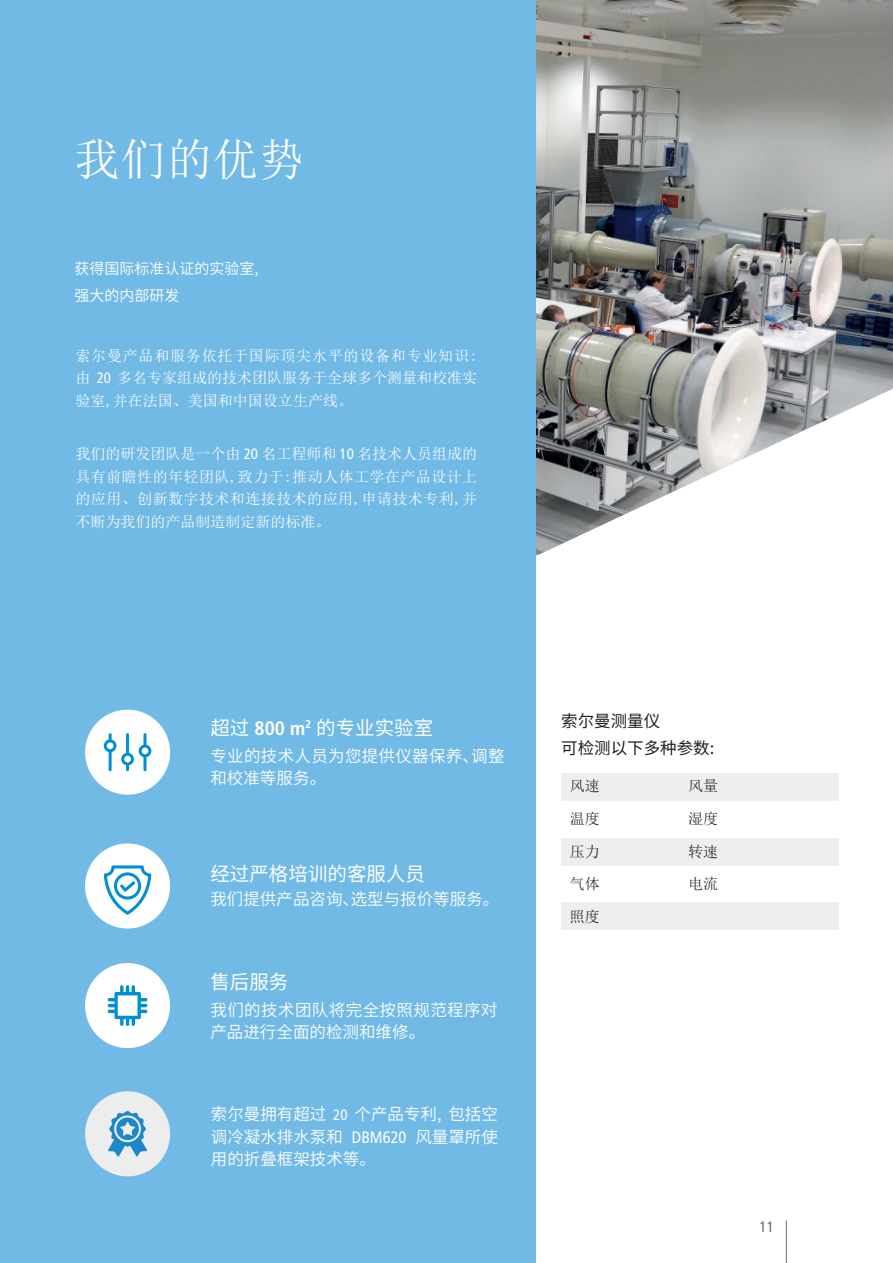
<style>
.page{position:relative;width:893px;height:1263px;background:#fff}
.page>*{position:absolute;margin:0;border:0;box-sizing:border-box;transform-origin:0 0}
.t1{font:45px "Sim Sun";letter-spacing:.03em;color:#fff}
.t2{font:19.5px "Source Han Sans CN";color:#fff}
.t3{font:16.5px/22.5px "Source Han Sans CN";color:#fff;text-align:justify}
.t4{font:16.5px/22.5px "Source Han Sans CN";letter-spacing:.025em;color:#fff}
.t5{font:16.5px/22.5px "Source Han Sans CN";letter-spacing:.02em;color:#fff}
.t6{font:16.5px "Source Han Sans CN";color:#231f20}
.t7{font:15px/22.5px "Sim Sun";color:#fff;text-align:justify}
.t8{font:15px "Source Han Sans CN";color:#fff}
.t9{font:15px "Sim Sun";color:#231f20}
.t10{font:condensed 15px "Frutiger LT Std";color:#6c6d70}
.s1{font-family:"Frutiger LT Std";font-stretch:condensed}
.s2{font-family:"Frutiger LT Std";font-weight:700;font-stretch:condensed}
.s3{font-family:"Frutiger LT Std";font-stretch:condensed;font-size:15px}
</style>
<div class="page">
<hr style="left:786px;top:1220px;width:1px;height:43px;background:#6c6d70">
<img style="left:536px;top:0;width:357px;height:556px">
<div style="left:0;top:0;width:536px;height:1262px;background:#71bae5"></div>
<div style="left:561px;top:773px;width:277px;height:27px;background:#eeeeef"></div>
<div style="left:561px;top:838px;width:277px;height:27px;background:#eeeeef"></div>
<div style="left:561px;top:902px;width:277px;height:28px;background:#eeeeef"></div>
<div style="left:85px;top:710px;width:85px;height:85px;background:#fff;border-radius:50%"></div>
<hr style="left:143px;top:734px;width:3px;height:36px;background:#008fd0">
<div style="left:140px;top:746px;width:10px;height:10px;background:#fff;border-radius:50%"></div>
<div style="left:139px;top:744px;width:12px;height:13px;border:3px solid #008fd0;border-radius:50%"></div>
<hr style="left:126px;top:734px;width:3px;height:36px;background:#008fd0">
<div style="left:123px;top:754px;width:9px;height:10px;background:#fff;border-radius:50%"></div>
<div style="left:121px;top:753px;width:13px;height:12px;border:3px solid #008fd0;border-radius:50%"></div>
<hr style="left:109px;top:734px;width:3px;height:36px;background:#008fd0">
<div style="left:105px;top:741px;width:10px;height:10px;background:#fff;border-radius:50%"></div>
<div style="left:104px;top:739px;width:13px;height:13px;border:3px solid #008fd0;border-radius:50%"></div>
<div style="left:85px;top:843px;width:85px;height:85px;background:#fff;border-radius:50%"></div>
<svg style="left:104px;top:865px;width:47px;height:50px"></svg>
<div style="left:85px;top:963px;width:85px;height:85px;background:#fff;border-radius:50%"></div>
<svg style="left:108px;top:985px;width:39px;height:41px"></svg>
<div style="left:85px;top:1091px;width:85px;height:85px;background:#ededee;border-radius:50%"></div>
<svg style="left:108px;top:1111px;width:39px;height:46px"></svg>
<p class="t1" style="left:74px;top:137px;width:232px">我们的优势</p>
<p class="t8" style="left:74px;top:260px;width:186px">获得国际标准认证的实验室,</p>
<p class="t8" style="left:74px;top:287px;width:106px">强大的内部研发</p>
<p class="t7" style="left:75px;top:344px;width:403px">索尔曼产品和服务依托于国际顶尖水平的设备和专业知识:由 <span class="s1">20</span> 多名专家组成的技术团队服务于全球多个测量和校准实验室,并在法国、美国和中国设立生产线。</p>
<p class="t7" style="left:75px;top:443px;width:403px">我们的研发团队是一个由 <span class="s1">20</span> 名工程师和 <span class="s1">10</span> 名技术人员组成的具有前瞻性的年轻团队,致力于:推动人体工学在产品设计上的应用、创新数字技术和连接技术的应用,申请技术专利,并不断为我们的产品制造制定新的标准。</p>
<p class="t2" style="left:210px;top:717px;width:224px">超过 <span class="s2">800 m</span><sup>2</sup> 的专业实验室</p>
<p class="t5" style="left:210px;top:744px;width:296px">专业的技术人员为您提供仪器保养、调整和校准等服务。</p>
<p class="t2" style="left:210px;top:863px;width:216px">经过严格培训的客服人员</p>
<p class="t3" style="left:210px;top:888px;width:290px">我们提供产品咨询、选型与报价等服务。</p>
<p class="t2" style="left:210px;top:971px;width:79px">售后服务</p>
<p class="t4" style="left:210px;top:999px;width:289px">我们的技术团队将完全按照规范程序对产品进行全面的检测和维修。</p>
<p class="t3" style="left:211px;top:1103px;width:289px">索尔曼拥有超过 <span class="s3">20</span> 个产品专利, 包括空调冷凝水排水泵和 <span class="s1">DBM620</span> 风量罩所使用的折叠框架技术等。</p>
<p class="t6" style="left:561px;top:712px;width:100px">索尔曼测量仪</p>
<p class="t6" style="left:561px;top:738px;width:155px">可检测以下多种参数:</p>
<p class="t9" style="left:570px;top:778px;width:31px">风速</p>
<p class="t9" style="left:570px;top:811px;width:31px">温度</p>
<p class="t9" style="left:570px;top:844px;width:31px">压力</p>
<p class="t9" style="left:570px;top:876px;width:31px">气体</p>
<p class="t9" style="left:570px;top:909px;width:31px">照度</p>
<p class="t9" style="left:688px;top:778px;width:31px">风量</p>
<p class="t9" style="left:688px;top:811px;width:31px">湿度</p>
<p class="t9" style="left:688px;top:844px;width:31px">转速</p>
<p class="t9" style="left:688px;top:876px;width:31px">电流</p>
<p class="t10" style="left:759px;top:1218px;width:16px">11</p>
</div>
